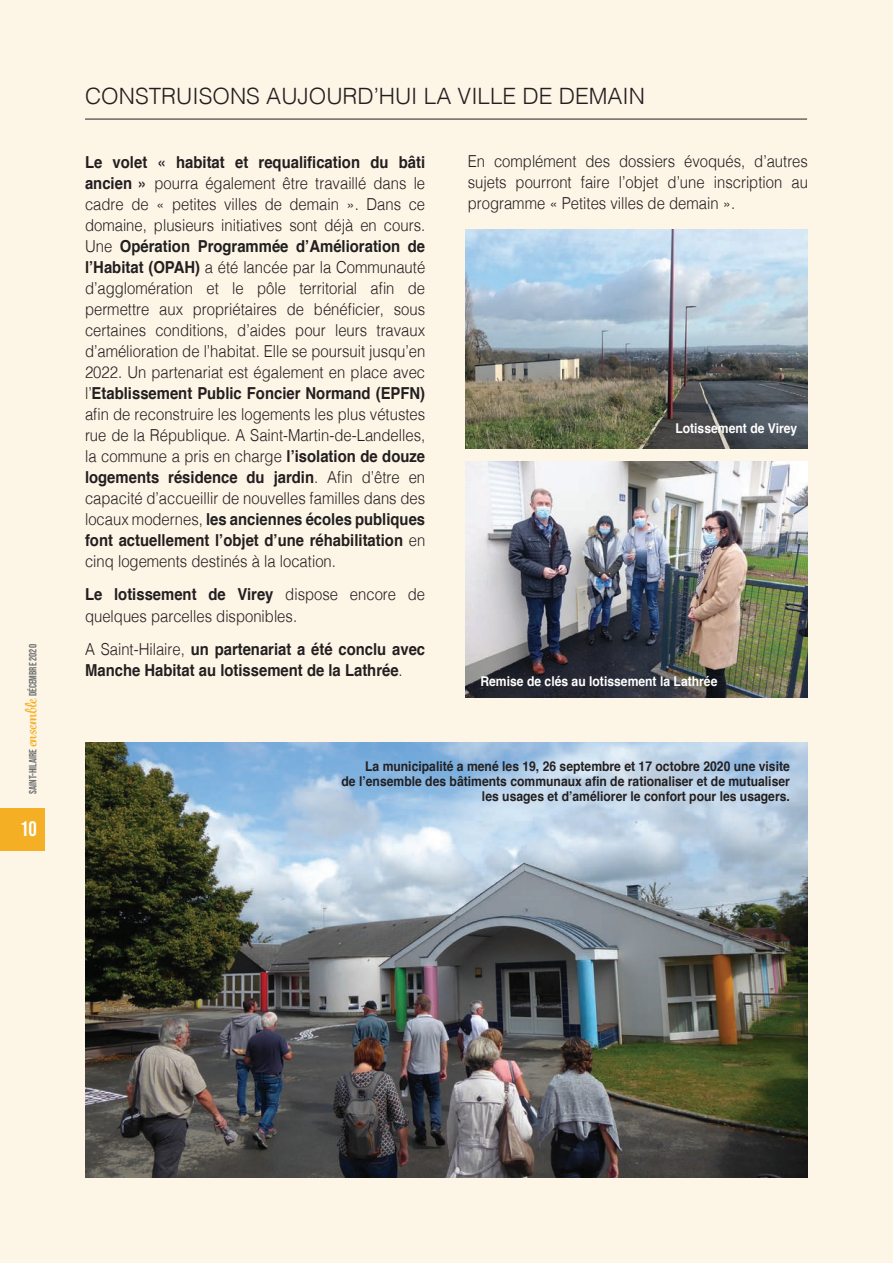
<style>
.page{position:relative;width:893px;height:1263px;background:#fdf5e6}
.page>*{position:absolute;margin:0;border:0;box-sizing:border-box;transform-origin:0 0}
.t1{font:300 22.5px "Helvetica";color:#231f20}
.t2{font:21px "Bebas Neue";color:#fff}
.t3{font:300 16.5px/21px "Helvetica";color:#231f20;text-align:justify;scale:.9 1}
.t4{font:700 16.5px/21px "Helvetica";color:#231f20;scale:.9 1}
.t5{font:700 13.5px/15px "Helvetica";color:#231f20;text-align:right;scale:.9 1}
.t6{font:700 13.5px "Helvetica";color:#fff;scale:.9 1}
.t7{font:10.5px "Bebas Neue";color:#6c6d70}
.s1{font-family:"Grafolita Script";font-weight:700;font-size:15px;color:#f5af25}
.s2{font-weight:700}
.s3{font-weight:300}
</style>
<div class="page">
<div style="left:0;top:808px;width:45px;height:43px;background:#f5af25"></div>
<hr style="left:85px;top:119px;width:722px;height:1px;background:#231f20">
<img style="left:85px;top:742px;width:723px;height:436px">
<img style="left:466px;top:461px;width:342px;height:236px">
<img style="left:466px;top:230px;width:342px;height:219px">
<p class="t7" style="left:27px;top:794px;width:151px;rotate:-90deg">SAINT-HILAIRE <span class="s1">ensemble</span> DÉCEMBRE 2020</p>
<p class="t2" style="left:20px;top:817px;width:18px">10</p>
<h1 class="t1" style="left:85px;top:77px;width:562px">CONSTRUISONS AUJOURD’HUI LA VILLE DE DEMAIN</h1>
<p class="t3" style="left:85px;top:150px;width:379px"><span class="s2">Le volet « habitat et requalification du bâti ancien »</span> pourra également être travaillé dans le cadre de « petites villes de demain ». Dans ce domaine, plusieurs initiatives sont déjà en cours.<br>Une <span class="s2">Opération Programmée d’Amélioration de l’Habitat (OPAH)</span> a été lancée par la Communauté d’agglomération et le pôle territorial afin de permettre aux propriétaires de bénéficier, sous certaines conditions, d’aides pour leurs travaux d’amélioration de l’habitat. Elle se poursuit jusqu’en 2022. Un partenariat est également en place avec l’<span class="s2">Etablissement Public Foncier Normand (EPFN) </span>afin de reconstruire les logements les plus vétustes rue de la République. A Saint-Martin-de-Landelles, la commune a pris en charge <span class="s2">l’isolation de douze logements résidence du jardin</span>. Afin d’être en capacité d’accueillir de nouvelles familles dans des locaux modernes, <span class="s2">les anciennes écoles publiques font actuellement l’objet d’une réhabilitation</span> en cinq logements destinés à la location.</p>
<p class="t3" style="left:85px;top:583px;width:379px"><span class="s2">Le lotissement de Virey</span> dispose encore de quelques parcelles disponibles.</p>
<p class="t4" style="left:85px;top:639px;width:379px"><span class="s3">A Saint-Hilaire,</span> un partenariat a été conclu avec<br>Manche Habitat au lotissement de la Lathrée<span class="s3">.</span></p>
<p class="t3" style="left:468px;top:150px;width:379px">En complément des dossiers évoqués, d’autres sujets pourront faire l’objet d’une inscription au programme « Petites villes de demain ».</p>
<p class="t6" style="left:675px;top:418px;width:137px">Lotissement de Virey</p>
<p class="t6" style="left:480px;top:671px;width:265px">Remise de clés au lotissement la Lathrée</p>
<p class="t5" style="left:342px;top:759px;width:500px">La municipalité a mené les 19, 26 septembre et 17 octobre 2020 une visite<br>de l’ensemble des bâtiments communaux afin de rationaliser et de mutualiser les usages et d’améliorer le confort pour les usagers.</p>
</div>
